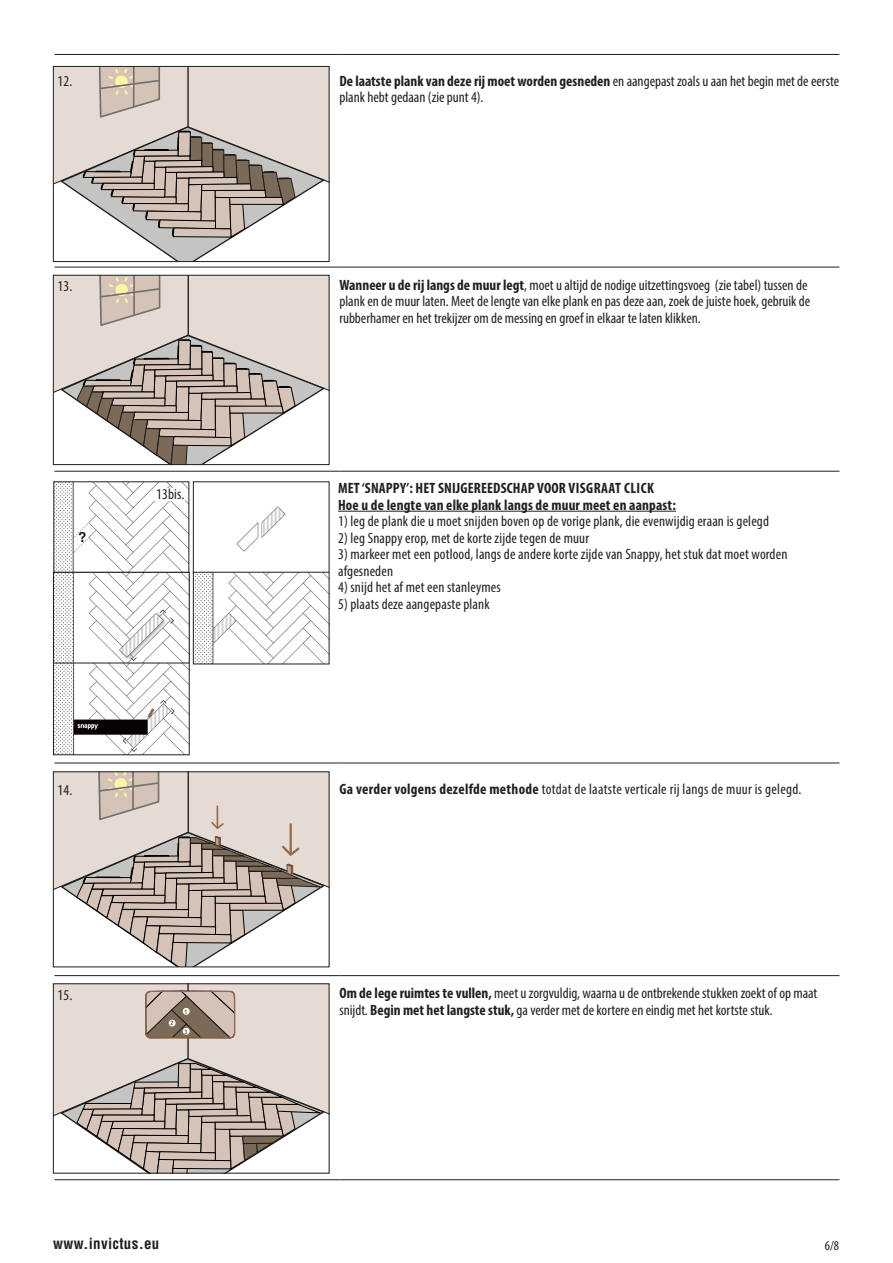
<style>
.page{position:relative;width:893px;height:1263px;background:#fff}
.page>*{position:absolute;margin:0;border:0;box-sizing:border-box;transform-origin:0 0}
.Plain_text{font:condensed 15px/16.5px "Myriad Pro";color:#231f20}
.Plain_text-2{font:700 condensed 15px "Myriad Pro";letter-spacing:.01em;color:#231f20}
.Plain_text-3{font:condensed 15px "Myriad Pro";letter-spacing:.02em;color:#231f20}
.t1{font:700 condensed 15px "Helvetica LT Std";letter-spacing:.02em;color:#231f20}
.Plain_text-4{font:condensed 13.5px "Myriad Pro";color:#231f20}
.t2{font:700 6.15px "Arial Narrow";color:#715039}
.s1{font-weight:700}
</style>
<div class="page">
<img style="left:195px;top:506px;width:132px;height:156px">
<img style="left:53px;top:482px;width:134px;height:271px">
<div style="left:53px;top:572px;width:136px;height:92px;border:1px solid #231f20"></div>
<div style="left:155px;top:488px;width:29px;height:13px;background:#fff"></div>
<hr style="left:54px;top:54px;width:285px;height:1px;background:#231f20">
<hr style="left:339px;top:54px;width:500px;height:1px;background:#231f20">
<hr style="left:54px;top:267px;width:285px;height:1px;background:#231f20">
<hr style="left:339px;top:267px;width:500px;height:1px;background:#231f20">
<hr style="left:54px;top:471px;width:285px;height:1px;background:#231f20">
<hr style="left:339px;top:471px;width:500px;height:1px;background:#231f20">
<hr style="left:54px;top:762px;width:285px;height:1px;background:#231f20">
<hr style="left:339px;top:762px;width:500px;height:1px;background:#231f20">
<hr style="left:54px;top:975px;width:285px;height:1px;background:#231f20">
<hr style="left:339px;top:975px;width:500px;height:1px;background:#231f20">
<hr style="left:54px;top:1179px;width:285px;height:1px;background:#231f20">
<hr style="left:339px;top:1179px;width:500px;height:1px;background:#231f20">
<div style="left:55px;top:68px;width:272px;height:57px;background:#e5dbd4"></div>
<hr style="left:187px;top:66px;width:2px;height:61px;background:#1b1b19">
<svg style="left:98px;top:68px;width:63px;height:51px;background:#cec0b4"></svg>
<svg style="left:55px;top:125px;width:272px;height:135px"></svg>
<div style="left:53px;top:66px;width:276px;height:196px;border:1px solid #231f20"></div>
<svg style="left:55px;top:773px;width:272px;height:192px"></svg>
<div style="left:53px;top:771px;width:276px;height:196px;border:1px solid #231f20"></div>
<div style="left:55px;top:277px;width:272px;height:57px;background:#e5dbd4"></div>
<hr style="left:188px;top:275px;width:1px;height:60px;background:#1b1b19">
<svg style="left:98px;top:277px;width:63px;height:50px;background:#cec0b4"></svg>
<svg style="left:55px;top:334px;width:272px;height:129px"></svg>
<div style="left:53px;top:275px;width:276px;height:190px;border:1px solid #231f20"></div>
<div style="left:55px;top:985px;width:272px;height:72px;background:#e5dbd4"></div>
<hr style="left:187px;top:984px;width:2px;height:74px;background:#1b1b19">
<svg style="left:55px;top:1057px;width:272px;height:114px"></svg>
<svg style="left:145px;top:990px;width:90px;height:48px;background:#a49386"></svg>
<div style="left:145px;top:991px;width:90px;height:47px;border:1px solid #966a4c;border-radius:5px"></div>
<div style="left:183px;top:1028px;width:7px;height:7px;background:#fff;border-radius:50%"></div>
<div style="left:183px;top:1008px;width:7px;height:7px;background:#fff;border-radius:50%"></div>
<div style="left:169px;top:1019px;width:7px;height:7px;background:#fff;border-radius:50%"></div>
<div style="left:53px;top:983px;width:276px;height:190px;border:1px solid #231f20"></div>
<hr style="left:338px;top:511px;width:338px;height:1px;background:#231f20">
<p class="Plain_text" style="left:58px;top:73px;width:16px">12.</p>
<p class="Plain_text" style="left:339px;top:72px;width:501px"><span class="s1">De laatste plank van deze rij moet worden gesneden</span> en aangepast zoals u aan het begin met de eerste plank hebt gedaan (zie punt 4).</p>
<p class="Plain_text" style="left:58px;top:278px;width:16px">13.</p>
<p class="Plain_text" style="left:339px;top:276px;width:472px"><span class="s1">Wanneer u de rij langs de muur legt</span>, moet u altijd de nodige uitzettingsvoeg (zie tabel) tussen de plank en de muur laten. Meet de lengte van elke plank en pas deze aan, zoek de juiste hoek, gebruik de rubberhamer en het trekijzer om de messing en groef in elkaar te laten klikken.</p>
<p class="Plain_text" style="left:156px;top:486px;width:30px">13bis.</p>
<p class="Plain_text-2" style="left:338px;top:479px;width:317px">MET ‘SNAPPY’: HET SNIJGEREEDSCHAP VOOR VISGRAAT CLICK</p>
<p class="Plain_text-2" style="left:338px;top:495px;width:339px">Hoe u de lengte van elke plank langs de muur meet en aanpast:</p>
<p class="Plain_text" style="left:338px;top:513px;width:432px">1) leg de plank die u moet snijden boven op de vorige plank, die evenwijdig eraan is gelegd</p>
<p class="Plain_text" style="left:338px;top:529px;width:253px">2) leg Snappy erop, met de korte zijde tegen de muur</p>
<p class="Plain_text" style="left:338px;top:546px;width:451px">3) markeer met een potlood, langs de andere korte zijde van Snappy, het stuk dat moet worden afgesneden</p>
<p class="Plain_text" style="left:338px;top:579px;width:164px">4) snijd het af met een stanleymes</p>
<p class="Plain_text" style="left:338px;top:595px;width:153px">5) plaats deze aangepaste plank</p>
<p class="Plain_text" style="left:58px;top:781px;width:16px">14.</p>
<p class="Plain_text-3" style="left:339px;top:780px;width:464px"><span class="s1">Ga verder volgens dezelfde methode</span> totdat de laatste verticale rij langs de muur is gelegd.</p>
<p class="Plain_text" style="left:58px;top:986px;width:16px">15.</p>
<p class="t2" style="left:184px;top:1007px;width:4px">1</p>
<p class="Plain_text" style="left:339px;top:985px;width:479px"><span class="s1">Om de lege ruimtes te vullen,</span> meet u zorgvuldig, waarna u de ontbrekende stukken zoekt of op maat snijdt. <span class="s1">Begin met het langste stuk,</span> ga verder met de kortere en eindig met het kortste stuk.</p>
<p class="t2" style="left:170px;top:1018px;width:4px">2</p>
<p class="t2" style="left:184px;top:1027px;width:4px">3</p>
<p class="t1" style="left:53px;top:1234px;width:108px">www.invictus.eu</p>
<p class="Plain_text-4" style="left:825px;top:1237px;width:16px">6/8</p>
</div>
